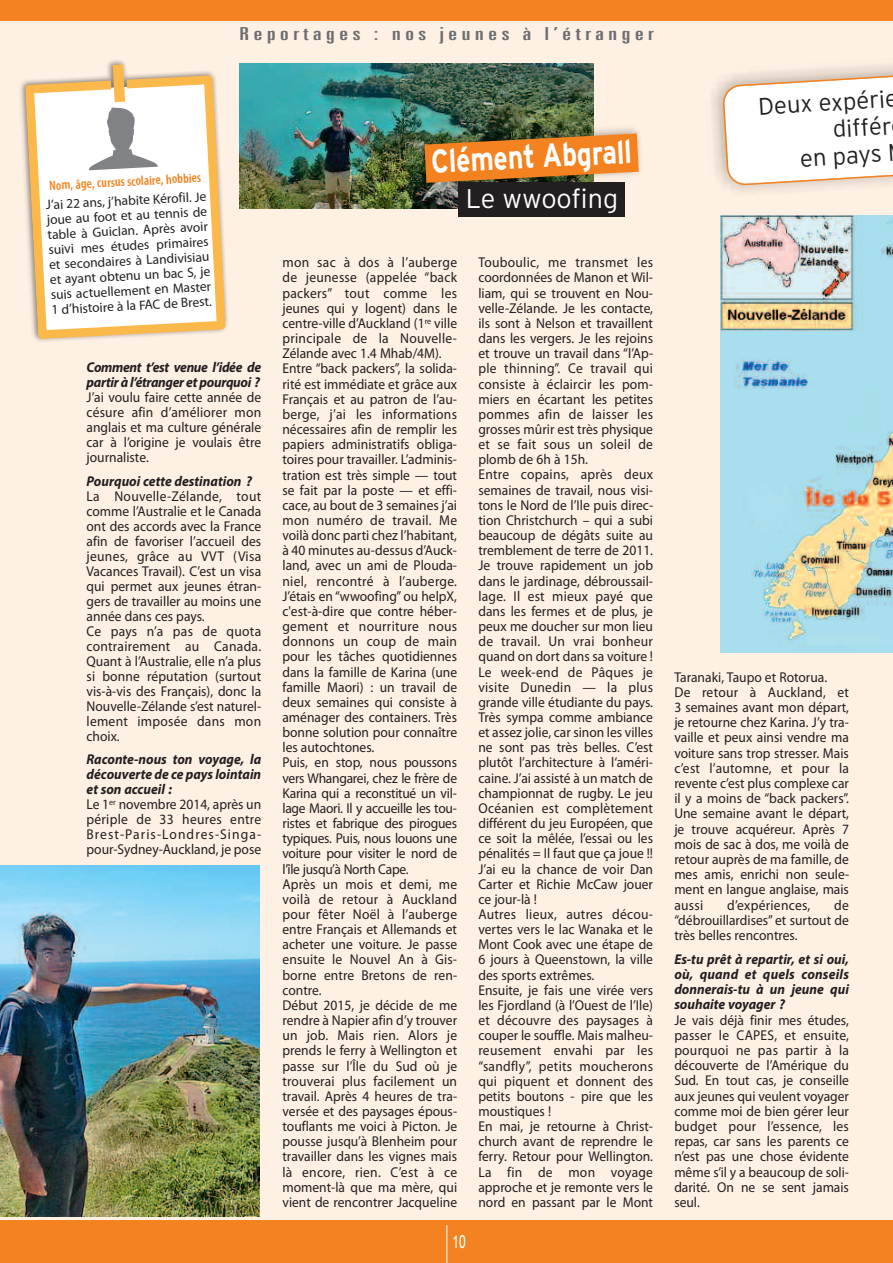
<style>
.page{position:relative;width:893px;height:1263px;background:#fef0e3}
.page>*{position:absolute;margin:0;border:0;box-sizing:border-box;transform-origin:0 0}
.t1{font:700 33px "Interstate";color:#fff;scale:.8 1}
.t2{font:300 27px "Interstate";letter-spacing:-.005em;color:#fff}
.t3{font:300 24px "Interstate";color:#231f20}
.t4{font:extra-condensed 18px "Zurich BT";letter-spacing:.15em;color:#6c6d70;scale:1.5 1}
.t5{font:18px "Trebuchet MS";color:#fff;scale:.7 1}
.t6{font:14.25px/15.1px "Myriad Pro";color:#231f20;scale:.95 1}
.t7{font:italic 700 14.25px/15.1px "Myriad Pro";color:#231f20;text-align:justify;scale:.95 1}
.t8{font:italic 700 14.25px/15px "Myriad Pro";letter-spacing:-.025em;color:#231f20;scale:.95 1}
.t9{font:14.25px "Myriad Pro";letter-spacing:.02em;color:#231f20;scale:.95 1}
.t10{font:13.5px/15px "Myriad Pro";color:#231f20;text-align:justify}
.t11{font:600 condensed 13.5px "Myriad Pro";color:#f58220}
.s1{font-weight:700;font-style:italic}
</style>
<div class="page">
<div style="left:0;top:1220px;width:893px;height:43px;background:#f58220"></div>
<div style="left:0;top:0;width:893px;height:21px;background:#f58220"></div>
<hr style="left:446px;top:1225px;width:1px;height:38px;background:#fff">
<img style="left:20px;top:60px;width:222px;height:282px">
<svg style="left:89px;top:64px;width:69px;height:11px"></svg>
<svg style="left:25px;top:75px;width:201px;height:264px;fill:#fff"></svg>
<img style="left:721px;top:215px;width:172px;height:438px">
<svg style="left:722px;top:69px;width:171px;height:117px"></svg>
<img style="left:240px;top:64px;width:354px;height:144px">
<img style="left:0;top:865px;width:260px;height:351px">
<img style="left:411px;top:120px;width:229px;height:76px">
<svg style="left:424px;top:133px;width:215px;height:50px"></svg>
<div style="left:459px;top:183px;width:166px;height:34px;background:#231f20"></div>
<p class="t4" style="left:239px;top:27px;width:278px">Reportages : nos jeunes à l’étranger</p>
<p class="t11" style="left:49px;top:181px;width:153px;rotate:-3deg">Nom, âge, cursus scolaire, hobbies</p>
<p class="t10" style="left:46px;top:198px;width:162px;rotate:-3deg">J’ai 22 ans, j’habite Kérofil. Je joue au foot et au tennis de table à Guiclan. Après avoir suivi mes études primaires et secondaires à Landivisiau et ayant obtenu un bac S, je suis actuellement en Master 1 d’histoire à la FAC de Brest.</p>
<p class="t8" style="left:87px;top:361px;width:185px">Comment t’est venue l’idée de partir à l’étranger et pourquoi ?</p>
<p class="t6" style="left:87px;top:391px;width:185px;text-align:justify">J’ai voulu faire cette année de césure afin d’améliorer mon anglais et ma culture générale car à l’origine je voulais être journaliste.</p>
<p class="t7" style="left:87px;top:475px;width:176px">Pourquoi cette destination ?</p>
<p class="t6" style="left:87px;top:490px;width:185px">La Nouvelle-Zélande, tout comme l’Australie et le Canada ont des accords avec la France afin de favoriser l’accueil des jeunes, grâce au VVT (Visa<br>Vacances Travail). C’est un visa qui permet aux jeunes étran&shy;gers de travailler au moins une année dans ces pays.<br>Ce pays n’a pas de quota contrairement au Canada.<br>Quant à l’Australie, elle n’a plus si bonne réputation (surtout vis-à-vis des Français), donc la<br>Nouvelle-Zélande s’est naturel&shy;lement imposée dans mon choix.</p>
<p class="t6" style="left:87px;top:753px;width:185px"><span class="s1">Raconte-nous ton voyage, la découverte de ce pays lointain et son accueil :<br></span>Le 1<sup>er</sup> novembre 2014, après un périple de 33 heures entre<br>Brest-Paris-Londres-Singa&shy;pour-Sydney-Auckland, je pose</p>
<h1 class="t1" style="left:430px;top:143px;width:252px;rotate:-3deg">Clément Abgrall</h1>
<h2 class="t2" style="left:466px;top:183px;width:154px">Le wwoofing</h2>
<p class="t6" style="left:282px;top:256px;width:185px">mon sac à dos à l’auberge de jeunesse (appelée “back packers” tout comme les jeunes qui y logent) dans le centre-ville d’Auckland (1<sup>re</sup> ville principale de la Nouvelle-<br>Zélande avec 1.4 Mhab/4M).<br>Entre “back packers”, la solida&shy;rité est immédiate et grâce aux<br>Français et au patron de l’au&shy;berge, j’ai les informations nécessaires afin de remplir les papiers administratifs obliga&shy;toires pour travailler. L’adminis&shy;tration est très simple — tout se fait par la poste — et effi&shy;cace, au bout de 3 semaines j’ai mon numéro de travail. Me voilà donc parti chez l’habitant, à 40 minutes au-dessus d’Auck&shy;land, avec un ami de Plouda&shy;niel, rencontré à l’auberge.<br>J’étais en “wwoofing” ou helpX, c'est-à-dire que contre héber&shy;gement et nourriture nous donnons un coup de main pour les tâches quotidiennes dans la famille de Karina (une famille Maori) : un travail de deux semaines qui consiste à aménager des containers. Très bonne solution pour connaître les autochtones.<br>Puis, en stop, nous poussons vers Whangarei, chez le frère de<br>Karina qui a reconstitué un vil&shy;lage Maori. Il y accueille les tou&shy;ristes et fabrique des pirogues typiques. Puis, nous louons une voiture pour visiter le nord de l’île jusqu’à North Cape.<br>Après un mois et demi, me voilà de retour à Auckland pour fêter Noël à l’auberge entre Français et Allemands et acheter une voiture. Je passe ensuite le Nouvel An à Gis&shy;borne entre Bretons de ren&shy;contre.<br>Début 2015, je décide de me rendre à Napier afin d’y trouver un job. Mais rien. Alors je prends le ferry à Wellington et passe sur l’Île du Sud où je trouverai plus facilement un travail. Après 4 heures de tra&shy;versée et des paysages épous&shy;touflants me voici à Picton. Je pousse jusqu’à Blenheim pour travailler dans les vignes mais là encore, rien. C’est à ce moment-là que ma mère, qui vient de rencontrer Jacqueline</p>
<p class="t6" style="left:478px;top:256px;width:186px">Touboulic, me transmet les coordonnées de Manon et Wil&shy;liam, qui se trouvent en Nou&shy;velle-Zélande. Je les contacte, ils sont à Nelson et travaillent dans les vergers. Je les rejoins et trouve un travail dans “l’Ap&shy;ple thinning”. Ce travail qui consiste à éclaircir les pom&shy;miers en écartant les petites pommes afin de laisser les grosses mûrir est très physique et se fait sous un soleil de plomb de 6h à 15h.<br>Entre copains, après deux semaines de travail, nous visi&shy;tons le Nord de l’Ile puis direc&shy;tion Christchurch – qui a subi beaucoup de dégâts suite au tremblement de terre de 2011.<br>Je trouve rapidement un job dans le jardinage, débroussail&shy;lage. Il est mieux payé que dans les fermes et de plus, je peux me doucher sur mon lieu de travail. Un vrai bonheur quand on dort dans sa voiture !<br>Le week-end de Pâques je visite Dunedin — la plus grande ville étudiante du pays.<br>Très sympa comme ambiance et assez jolie, car sinon les villes ne sont pas très belles. C’est plutôt l’architecture à l‘améri&shy;caine. J’ai assisté à un match de championnat de rugby. Le jeu<br>Océanien est complètement différent du jeu Européen, que ce soit la mêlée, l’essai ou les pénalités = Il faut que ça joue !!<br>J’ai eu la chance de voir Dan<br>Carter et Richie McCaw jouer ce jour-là !<br>Autres lieux, autres décou&shy;vertes vers le lac Wanaka et le<br>Mont Cook avec une étape de<br>6 jours à Queenstown, la ville des sports extrêmes.<br>Ensuite, je fais une virée vers les Fjordland (à l’Ouest de l’Ile) et découvre des paysages à couper le souffle. Mais malheu&shy;reusement envahi par les “sandfly”, petits moucherons qui piquent et donnent des petits boutons - pire que les moustiques !<br>En mai, je retourne à Christ&shy;church avant de reprendre le ferry. Retour pour Wellington.<br>La fin de mon voyage approche et je remonte vers le nord en passant par le Mont</p>
<p class="t5" style="left:453px;top:1231px;width:20px">10</p>
<h3 class="t3" style="left:757px;top:92px;width:142px;rotate:-3deg">Deux expérie</h3>
<h3 class="t3" style="left:832px;top:115px;width:60px;rotate:-3deg">différ</h3>
<h3 class="t3" style="left:799px;top:144px;width:84px;rotate:-3deg">en pays</h3>
<p class="t6" style="left:674px;top:670px;width:186px">Taranaki, Taupo et Rotorua.<br>De retour à Auckland, et<br>3 semaines avant mon départ, je retourne chez Karina. J’y tra&shy;vaille et peux ainsi vendre ma voiture sans trop stresser. Mais c’est l’automne, et pour la revente c’est plus complexe car il y a moins de “back packers”.<br>Une semaine avant le départ, je trouve acquéreur. Après 7 mois de sac à dos, me voilà de retour auprès de ma famille, de mes amis, enrichi non seule&shy;ment en langue anglaise, mais aussi</p>
<p class="t6" style="left:674px;top:898px;width:185px;text-align:justify;text-indent:160px">de “débrouillardises” et surtout de très belles rencontres.</p>
<p class="t7" style="left:674px;top:952px;width:185px">Es-tu prêt à repartir, et si oui, où, quand et quels conseils donnerais-tu à un jeune qui souhaite voyager ?</p>
<p class="t6" style="left:674px;top:1013px;width:185px;text-align:justify">Je vais déjà finir mes études, passer le CAPES, et ensuite, pourquoi ne pas partir à la découverte de l’Amérique du Sud. En tout cas, je conseille aux jeunes qui veulent voyager comme moi de bien gérer leur budget pour l’essence, les repas, car sans les parents ce n’est pas une chose évidente même s’il y a beaucoup de soli&shy;darité. On ne se sent jamais seul.</p>
<p class="t9" style="left:727px;top:899px;width:89px">d’expériences,</p>
</div>
